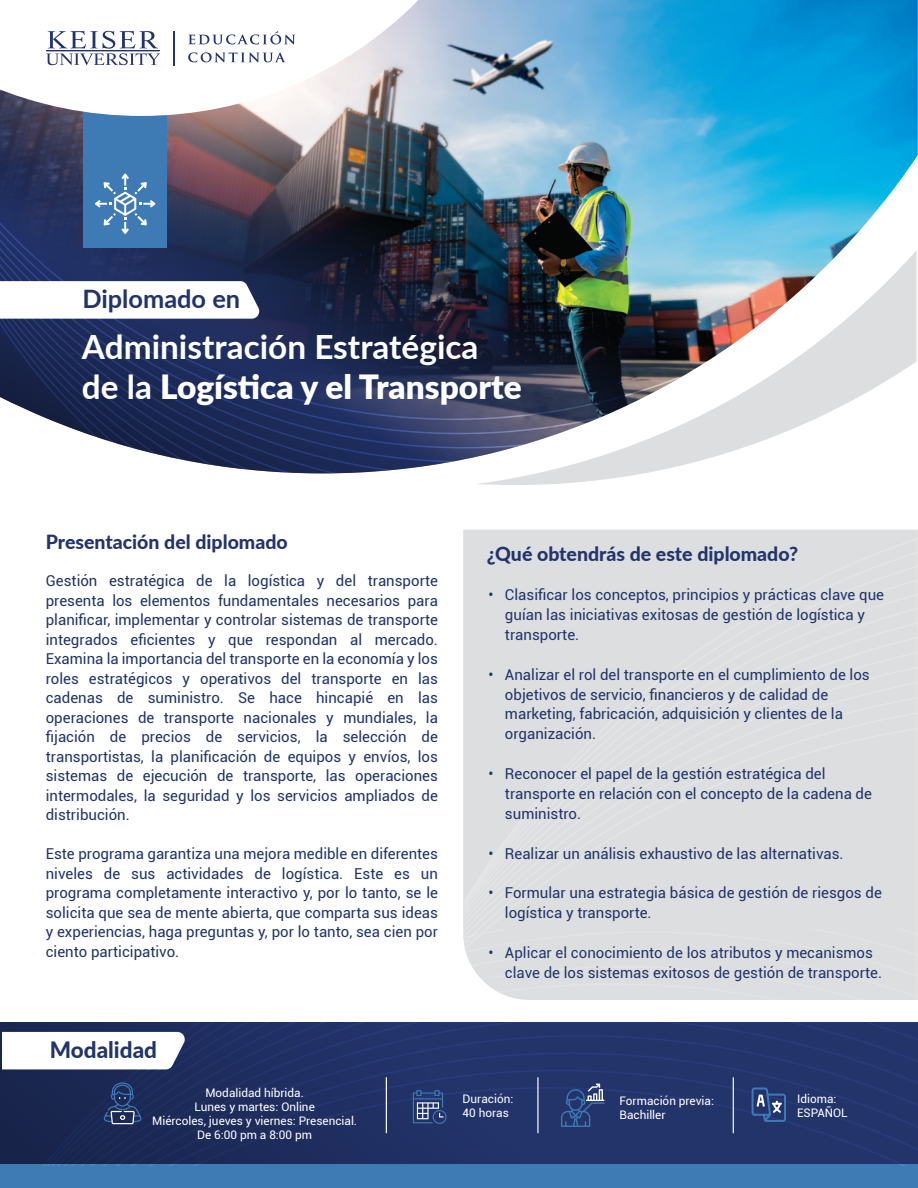
<style>
.page{position:relative;width:918px;height:1188px;background:#fff}
.page>*{position:absolute;margin:0;border:0;box-sizing:border-box;transform-origin:0 0}
.t1{font:700 33.3px/40px "Lato";color:#fff}
.t2{font:700 25.35px "Lato";color:#23346b}
.t3{font:800 22.5px "Lato";color:#23346b}
.t4{font:800 19.5px "Lato";color:#23346b}
.t5{font:15px/19.5px "Roboto";color:#213468}
.t6{font:11.7px/14.1px "Roboto";color:#fff}
.s1{font-weight:900}
</style>
<div class="page">
<svg style="left:479px;top:473px;width:165px;height:12px;fill:#dddedf"></svg>
<svg style="left:815px;top:0;width:103px;height:419px"></svg>
<img style="left:0;top:0;width:815px;height:473px">
<div style="left:464px;top:530px;width:454px;height:16px;background:#dddedf"></div>
<div style="left:464px;top:546px;width:454px;height:17px;background:#dddedf"></div>
<div style="left:464px;top:563px;width:454px;height:17px;background:#dddedf"></div>
<div style="left:464px;top:580px;width:454px;height:17px;background:#dddedf"></div>
<div style="left:464px;top:597px;width:454px;height:18px;background:#dddedf"></div>
<div style="left:464px;top:615px;width:454px;height:17px;background:#dddedf"></div>
<div style="left:464px;top:632px;width:454px;height:17px;background:#dddedf"></div>
<div style="left:464px;top:649px;width:454px;height:18px;background:#dddedf"></div>
<div style="left:464px;top:667px;width:454px;height:17px;background:#dddedf"></div>
<div style="left:464px;top:684px;width:454px;height:17px;background:#dddedf"></div>
<div style="left:464px;top:701px;width:454px;height:18px;background:#dddedf"></div>
<div style="left:464px;top:719px;width:454px;height:211px;background:#dddedf"></div>
<div style="left:83px;top:78px;width:84px;height:170px;background:#3e7ab4"></div>
<svg style="left:0;top:0;width:457px;height:116px"></svg>
<svg style="left:46px;top:31px;width:114px;height:34px"></svg>
<hr style="left:46px;top:50px;width:113px;height:1px;background:#23346b">
<hr style="left:173px;top:31px;width:1px;height:34px;background:#23346b">
<svg style="left:188px;top:31px;width:107px;height:13px"></svg>
<svg style="left:188px;top:52px;width:98px;height:10px"></svg>
<svg style="left:0;top:281px;width:261px;height:38px"></svg>
<svg style="left:95px;top:173px;width:61px;height:61px"></svg>
<div style="left:0;top:1164px;width:918px;height:24px;background:#3e7ab4"></div>
<div style="left:463px;top:931px;width:455px;height:18px;background:#dddedf"></div>
<div style="left:465px;top:949px;width:453px;height:17px;background:#dddedf"></div>
<div style="left:472px;top:966px;width:446px;height:17px;background:#dddedf"></div>
<div style="left:486px;top:983px;width:432px;height:17px;background:#dddedf"></div>
<svg style="left:2px;top:1022px;width:916px;height:13px;background:#2b3b6e"></svg>
<svg style="left:178px;top:1035px;width:740px;height:18px;background:#24346b"></svg>
<svg style="left:2px;top:1053px;width:916px;height:17px"></svg>
<svg style="left:2px;top:1070px;width:916px;height:17px;background:#213165"></svg>
<svg style="left:2px;top:1087px;width:916px;height:78px;background:#203063"></svg>
<hr style="left:386px;top:1077px;width:1px;height:56px;background:#fff">
<hr style="left:537px;top:1077px;width:2px;height:56px;background:#fff">
<hr style="left:733px;top:1077px;width:1px;height:56px;background:#fff">
<svg style="left:104px;top:1082px;width:38px;height:42px;background:#2e426f"></svg>
<svg style="left:413px;top:1090px;width:34px;height:34px"></svg>
<svg style="left:561px;top:1084px;width:43px;height:43px;background:#354d81"></svg>
<svg style="left:752px;top:1087px;width:34px;height:35px"></svg>
<h2 class="t2" style="left:82px;top:280px;width:159px">Diplomado en</h2>
<h1 class="t1" style="left:82px;top:325px;width:441px">Administración Estratégica de la <span class="s1">Logística y el Transporte</span></h1>
<h3 class="t4" style="left:46px;top:527px;width:243px">Presentación del diplomado</h3>
<p class="t5" style="left:46px;top:570px;width:394px;text-align:justify">Gestión estratégica de la logística y del transporte presenta los elementos fundamentales necesarios para planificar, implementar y controlar sistemas de transporte integrados eficientes y que respondan al mercado.<br>Examina la importancia del transporte en la economía y los roles estratégicos y operativos del transporte en las cadenas de suministro. Se hace hincapié en las operaciones de transporte nacionales y mundiales, la fijación de precios de servicios, la selección de transportistas, la planificación de equipos y envíos, los sistemas de ejecución de transporte, las operaciones intermodales, la seguridad y los servicios ampliados de distribución.</p>
<p class="t5" style="left:46px;top:843px;width:394px;text-align:justify">Este programa garantiza una mejora medible en diferentes niveles de sus actividades de logística. Este es un programa completamente interactivo y, por lo tanto, se le solicita que sea de mente abierta, que comparta sus ideas y experiencias, haga preguntas y, por lo tanto, sea cien por ciento participativo.</p>
<h3 class="t4" style="left:487px;top:540px;width:313px">¿Qué obtendrás de este diplomado?</h3>
<p class="t5" style="left:505px;top:584px;width:381px;text-indent:-16px">• Clasificar los conceptos, principios y prácticas clave que guían las iniciativas exitosas de gestión de logística y transporte.</p>
<p class="t5" style="left:505px;top:664px;width:366px;text-indent:-16px">• Analizar el rol del transporte en el cumplimiento de los objetivos de servicio, financieros y de calidad de marketing, fabricación, adquisición y clientes de la organización.</p>
<p class="t5" style="left:505px;top:763px;width:369px;text-indent:-16px">• Reconocer el papel de la gestión estratégica del transporte en relación con el concepto de la cadena de suministro.</p>
<p class="t5" style="left:488px;top:843px;width:357px">• Realizar un análisis exhaustivo de las alternativas.</p>
<p class="t5" style="left:505px;top:883px;width:378px;text-indent:-16px">• Formular una estrategia básica de gestión de riesgos de logística y transporte.</p>
<p class="t5" style="left:505px;top:942px;width:379px;line-height:20px;text-indent:-16px">• Aplicar el conocimiento de los atributos y mecanismos clave de los sistemas exitosos de gestión de transporte.</p>
<h3 class="t3" style="left:50px;top:1033px;width:109px">Modalidad</h3>
<p class="t6" style="left:152px;top:1085px;width:206px;text-align:center">Modalidad híbrida.<br>Lunes y martes: Online<br>Miércoles, jueves y viernes: Presencial.<br>De 6:00 pm a 8:00 pm</p>
<p class="t6" style="left:463px;top:1092px;width:52px">Duración:<br>40 horas</p>
<p class="t6" style="left:620px;top:1093px;width:96px">Formación previa:<br>Bachiller</p>
<p class="t6" style="left:797px;top:1091px;width:52px">Idioma:<br>ESPAÑOL</p>
</div>
